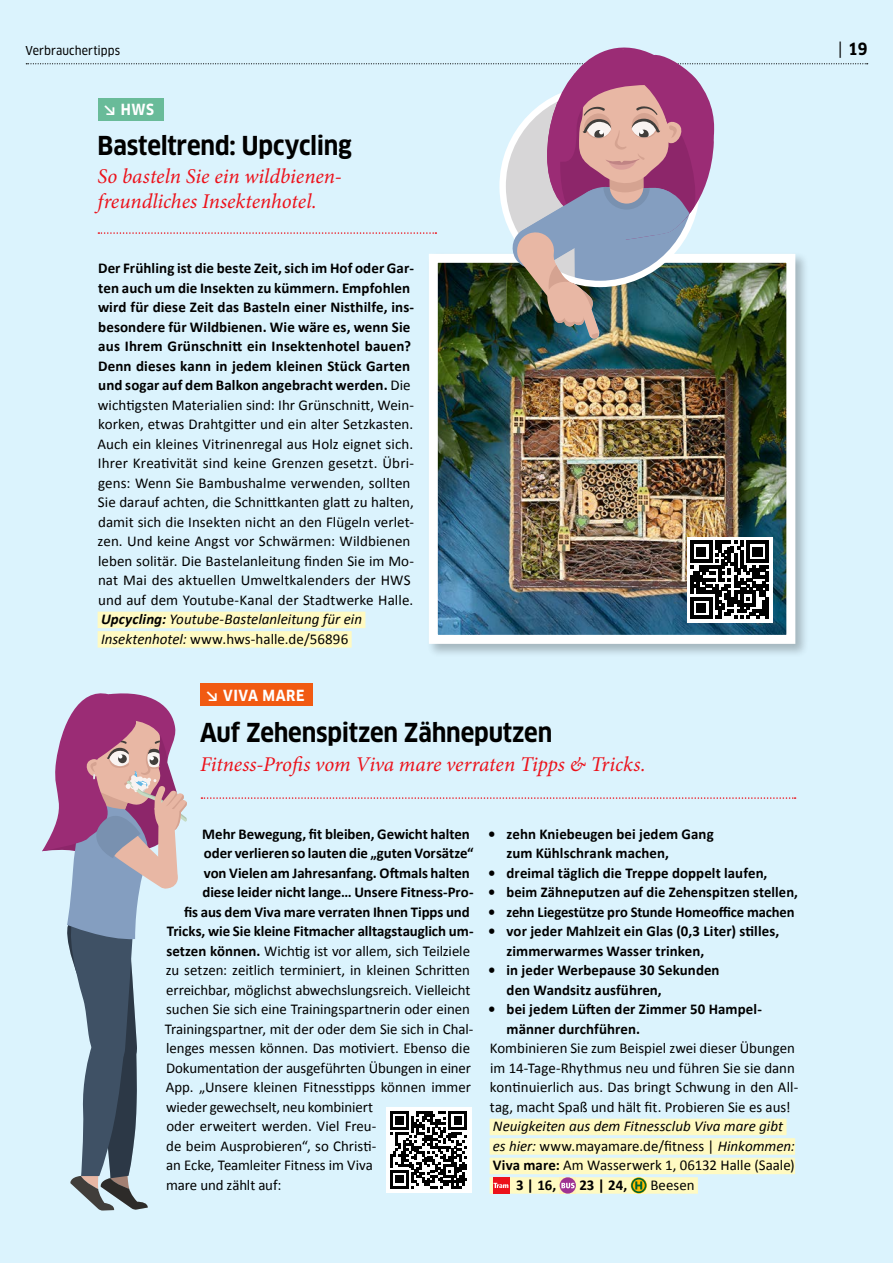
<style>
.page{position:relative;width:893px;height:1263px;background:#dbf3fd}
.page>*{position:absolute;margin:0;border:0;box-sizing:border-box;transform-origin:0 0}
.t1{font:700 condensed 25.5px "Clan OT";letter-spacing:-.005em;color:#000}
.t2{font:italic 21px/25.2px "Minion Pro";letter-spacing:-.005em;color:#ec111a}
.t3{font:700 condensed 16.5px "Clan OT";color:#000}
.t4{font:15px/19.5px "Calibri";color:#000}
.t5{font:700 15px/19.5px "Calibri";color:#000}
.t6{font:italic 15px "Calibri";color:#000}
.t7{font:700 condensed 15px "Clan OT";letter-spacing:.035em;color:#fff}
.t8{font:12px "Clan OT Narr News";letter-spacing:.01em;color:#000}
.s1{font-family:"Clan OT Narr News";font-weight:400;font-stretch:normal}
.s2{font-family:"Calibri";font-stretch:normal}
.s3{font-weight:700}
.s4{font-weight:700;font-style:italic}
.s5{font-style:italic}
</style>
<div class="page">
<div style="left:98px;top:612px;width:267px;height:16px;background:#fffac2"></div>
<div style="left:98px;top:631px;width:254px;height:17px;background:#fffac2"></div>
<svg style="left:201px;top:797px;width:595px;height:2px"></svg>
<div style="left:490px;top:1119px;width:297px;height:16px;background:#fffac2"></div>
<div style="left:490px;top:1138px;width:305px;height:17px;background:#fffac2"></div>
<div style="left:490px;top:1158px;width:305px;height:16px;background:#fffac2"></div>
<hr style="left:490px;top:1177px;width:3px;height:17px;background:#fffac2">
<div style="left:509px;top:1177px;width:50px;height:17px;background:#fffac2"></div>
<div style="left:576px;top:1177px;width:54px;height:17px;background:#fffac2"></div>
<div style="left:647px;top:1177px;width:51px;height:17px;background:#fffac2"></div>
<div style="left:493px;top:1177px;width:16px;height:17px;background:#ec111a"></div>
<svg style="left:494px;top:1183px;width:14px;height:5px"></svg>
<svg style="left:559px;top:1177px;width:17px;height:17px"></svg>
<svg style="left:560px;top:1177px;width:16px;height:16px"></svg>
<svg style="left:561px;top:1183px;width:14px;height:5px"></svg>
<svg style="left:630px;top:1177px;width:17px;height:17px"></svg>
<svg style="left:631px;top:1177px;width:16px;height:16px"></svg>
<svg style="left:631px;top:1178px;width:15px;height:15px"></svg>
<svg style="left:633px;top:1179px;width:12px;height:12px"></svg>
<svg style="left:635px;top:1181px;width:7px;height:8px"></svg>
<div style="left:427px;top:252px;width:382px;height:406px;background:#000;opacity:.25"></div>
<img style="left:439px;top:389px;width:346px;height:245px">
<div style="left:429px;top:254px;width:366px;height:390px;border:9px solid #fff"></div>
<div style="left:200px;top:683px;width:113px;height:23px;background:#f15a12"></div>
<div style="left:386px;top:1107px;width:86px;height:85px;background:#fff"></div>
<svg style="left:390px;top:1111px;width:77px;height:77px"></svg>
<div style="left:687px;top:537px;width:85px;height:85px;background:linear-gradient(to right,#fff,#fff)"></div>
<svg style="left:690px;top:541px;width:78px;height:78px;background:#565656"></svg>
<svg style="left:26px;top:47px;width:842px;height:342px"></svg>
<svg style="left:43px;top:693px;width:144px;height:517px"></svg>
<p class="t8" style="left:26px;top:44px;width:96px">Verbrauchertipps</p>
<p class="t3" style="left:838px;top:39px;width:31px"><span class="s1">|</span> 19</p>
<p class="t7" style="left:104px;top:101px;width:52px"><span class="s2">↘</span> HWS</p>
<h1 class="t1" style="left:98px;top:130px;width:256px">Basteltrend: Upcycling</h1>
<h2 class="t2" style="left:98px;top:164px;width:246px">So basteln Sie ein wildbienen&shy;freundliches Insektenhotel.</h2>
<p class="t4" style="left:97px;top:258px;width:318px"><span class="s3">Der Frühling ist die beste Zeit, sich im Hof oder Gar&shy;ten auch um die Insekten zu kümmern. Empfohlen wird für diese Zeit das Basteln einer Nisthilfe, ins&shy;besondere für Wildbienen. Wie wäre es, wenn Sie aus Ihrem Grünschnitt ein Insektenhotel bauen?<br>Denn dieses kann in jedem kleinen Stück Garten und sogar auf dem Balkon angebracht werden.</span> Die wichtigsten Materialien sind: Ihr Grünschnitt, Wein&shy;korken, etwas Drahtgitter und ein alter Setzkasten.<br>Auch ein kleines Vitrinenregal aus Holz eignet sich.<br>Ihrer Kreativität sind keine Grenzen gesetzt. Übri&shy;gens: Wenn Sie Bambushalme verwenden, sollten Sie darauf achten, die Schnittkanten glatt zu halten, damit sich die Insekten nicht an den Flügeln verlet&shy;zen. Und keine Angst vor Schwärmen: Wildbienen leben solitär. Die Bastelanleitung finden Sie im Mo&shy;nat Mai des aktuellen Umweltkalenders der HWS und auf dem Youtube-Kanal der Stadtwerke Halle.<br><span class="s4">Upcycling:</span> <span class="s5">Youtube-Bastelanleitung für ein Insektenhotel:</span> www.hws-halle.de/56896</p>
<p class="t7" style="left:206px;top:686px;width:100px"><span class="s2">↘</span> VIVA MARE</p>
<h1 class="t1" style="left:200px;top:718px;width:354px">Auf Zehenspitzen Zähneputzen</h1>
<h2 class="t2" style="left:200px;top:751px;width:447px">Fitness-Profis vom Viva mare verraten Tipps &amp; Tricks.</h2>
<p class="t5" style="left:202px;top:823px;width:269px">Mehr Bewegung, fit bleiben, Gewicht halten</p>
<p class="t5" style="left:204px;top:843px;width:271px">oder verlieren so lauten die „guten Vorsätze“</p>
<p class="t5" style="left:204px;top:862px;width:267px">von Vielen am Jahresanfang. Oftmals halten</p>
<p class="t5" style="left:202px;top:882px;width:273px">diese leider nicht lange… Unsere Fitness-Pro-</p>
<p class="t5" style="left:184px;top:901px;width:287px">fis aus dem Viva mare verraten Ihnen Tipps und</p>
<p class="t5" style="left:167px;top:921px;width:308px">Tricks, wie Sie kleine Fitmacher alltagstauglich um-</p>
<p class="t4" style="left:166px;top:940px;width:305px"><span class="s3">setzen können.</span> Wichtig ist vor allem, sich Teilziele</p>
<p class="t4" style="left:166px;top:960px;width:306px">zu setzen: zeitlich terminiert, in kleinen Schritten</p>
<p class="t4" style="left:166px;top:979px;width:305px">erreichbar, möglichst abwechslungsreich. Vielleicht</p>
<p class="t4" style="left:166px;top:999px;width:305px">suchen Sie sich eine Trainingspartnerin oder einen</p>
<p class="t4" style="left:165px;top:1018px;width:310px">Trainingspartner, mit der oder dem Sie sich in Chal-</p>
<p class="t4" style="left:166px;top:1038px;width:305px">lenges messen können. Das motiviert. Ebenso die</p>
<p class="t4" style="left:166px;top:1057px;width:306px">Dokumentation der ausgeführten Übungen in einer</p>
<p class="t4" style="left:166px;top:1077px;width:307px">App. „Unsere kleinen Fitnesstipps können immer</p>
<p class="t4" style="left:166px;top:1096px;width:209px">wieder gewechselt, neu kombiniert</p>
<p class="t4" style="left:166px;top:1116px;width:212px">oder erweitert werden. Viel Freu-</p>
<p class="t4" style="left:166px;top:1135px;width:212px">de beim Ausprobieren“, so Christi-</p>
<p class="t4" style="left:166px;top:1155px;width:208px">an Ecke, Teamleiter Fitness im Viva</p>
<p class="t4" style="left:166px;top:1174px;width:117px">mare und zählt auf:</p>
<p class="t5" style="left:507px;top:823px;width:209px;text-indent:-18px">• zehn Kniebeugen bei jedem Gang zum Kühlschrank machen,</p>
<p class="t5" style="left:488px;top:862px;width:281px">• dreimal täglich die Treppe doppelt laufen,</p>
<p class="t5" style="left:488px;top:882px;width:311px">• beim Zähneputzen auf die Zehenspitzen stellen,</p>
<p class="t5" style="left:488px;top:901px;width:308px">• zehn Liegestütze pro Stunde Homeoffice machen</p>
<p class="t5" style="left:507px;top:921px;width:274px;text-indent:-18px">• vor jeder Mahlzeit ein Glas (0,3 Liter) stilles, zimmerwarmes Wasser trinken,</p>
<p class="t5" style="left:507px;top:960px;width:214px;text-indent:-18px">• in jeder Werbepause 30 Sekunden den Wandsitz ausführen,</p>
<p class="t5" style="left:507px;top:999px;width:257px;text-indent:-18px">• bei jedem Lüften der Zimmer 50 Hampel&shy;männer durchführen.</p>
<p class="t4" style="left:490px;top:1038px;width:310px">Kombinieren Sie zum Beispiel zwei dieser Übungen im 14-Tage-Rhythmus neu und führen Sie sie dann kontinuierlich aus. Das bringt Schwung in den All&shy;tag, macht Spaß und hält fit. Probieren Sie es aus!</p>
<p class="t6" style="left:493px;top:1117px;width:292px">Neuigkeiten aus dem Fitnessclub Viva mare gibt</p>
<p class="t4" style="left:493px;top:1135px;width:303px"><span class="s5">es hier:</span> www.mayamare.de/fitness | <span class="s5">Hinkommen:</span></p>
<p class="t4" style="left:493px;top:1155px;width:303px"><span class="s3">Viva mare:</span> Am Wasserwerk 1, 06132 Halle (Saale)</p>
<p class="t5" style="left:516px;top:1174px;width:42px">3 | 16,</p>
<p class="t5" style="left:579px;top:1174px;width:49px">23 | 24,</p>
<p class="t4" style="left:650px;top:1174px;width:46px">Beesen</p>
</div>
